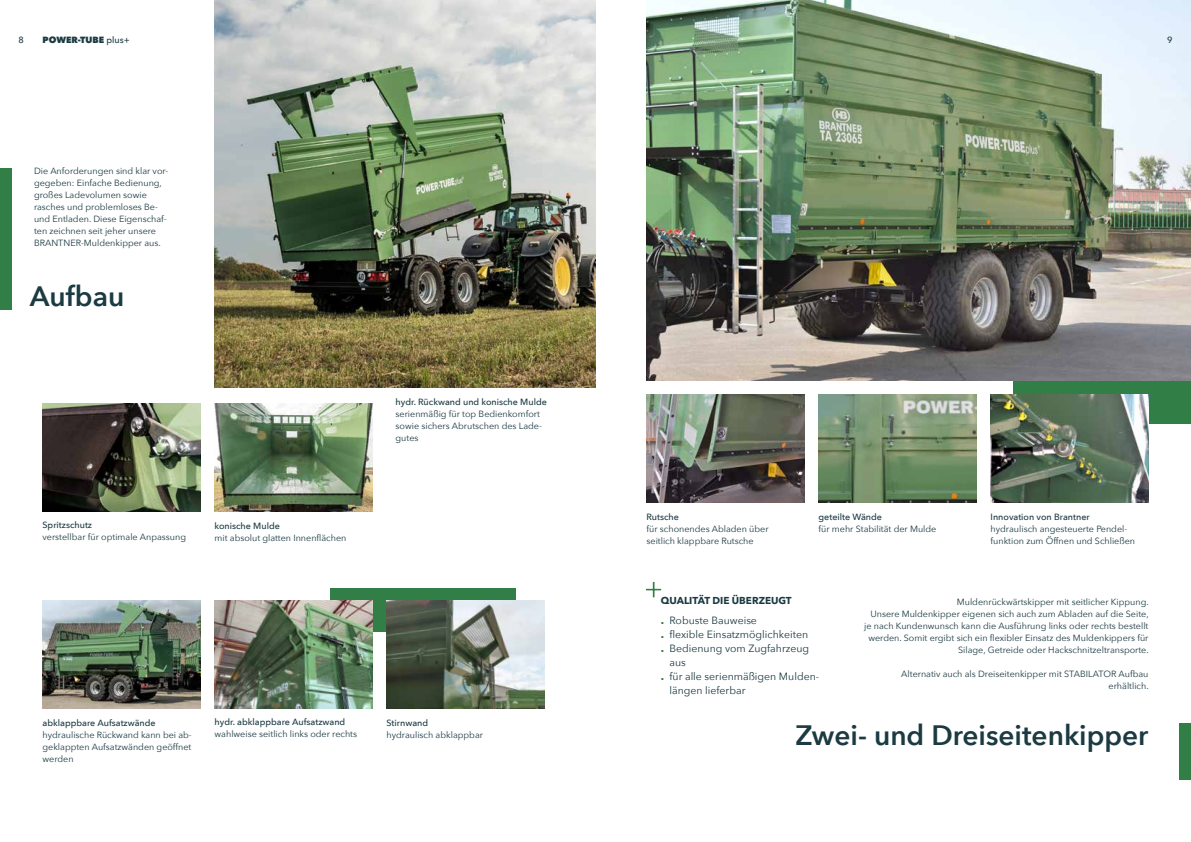
<style>
.page{position:relative;width:1191px;height:842px;background:#fff}
.page>*{position:absolute;margin:0;border:0;box-sizing:border-box;transform-origin:0 0}
.t1{font:600 28px "Avenir Next";color:#1b3a42}
.t2{font:10.5px "Avenir Next";color:#1b3a42}
.t3{font:700 10px "Avenir Next LT Pro";color:#1b3a42}
.t4{font:9px/12px "Avenir Next";color:#1b3a42}
.t5{font:500 9px "Avenir Next";color:#1b3a42}
.t6{font:800 9px "Avenir Next";color:#1b3a42}
.s1{font-weight:500}
.s2{font-family:"Helvetica Neue LT Std";font-weight:800;color:#317f46}
</style>
<div class="page">
<div style="left:330px;top:588px;width:185px;height:44px;background:#317f46"></div>
<img style="left:214px;top:0;width:381px;height:387px">
<img style="left:43px;top:404px;width:157px;height:108px">
<img style="left:386px;top:600px;width:158px;height:108px">
<img style="left:214px;top:404px;width:158px;height:108px">
<img style="left:214px;top:600px;width:158px;height:108px">
<img style="left:43px;top:600px;width:157px;height:108px">
<div style="left:0;top:168px;width:11px;height:142px;background:#317f46"></div>
<div style="left:1013px;top:380px;width:178px;height:44px;background:#317f46"></div>
<img style="left:646px;top:0;width:545px;height:380px">
<div style="left:1179px;top:723px;width:12px;height:57px;background:#317f46"></div>
<img style="left:646px;top:394px;width:158px;height:108px">
<img style="left:818px;top:394px;width:158px;height:108px">
<img style="left:990px;top:394px;width:158px;height:108px">
<svg style="left:646px;top:582px;width:15px;height:15px"></svg>
<p class="t5" style="left:19px;top:32px;width:7px">8</p>
<p class="t6" style="left:43px;top:34px;width:89px">POWER-TUBE <span class="s1">plus+</span></p>
<p class="t5" style="left:1167px;top:32px;width:7px">9</p>
<p class="t4" style="left:34px;top:165px;width:136px">Die Anforderungen sind klar vor&shy;gegeben: Einfache Bedienung, großes Ladevolumen sowie rasches und problemloses Be&shy;und Entladen. Diese Eigenschaf&shy;ten zeichnen seit jeher unsere<br>BRANTNER-Muldenkipper aus.</p>
<h1 class="t1" style="left:30px;top:272px;width:96px">Aufbau</h1>
<p class="t5" style="left:43px;top:517px;width:51px">Spritzschutz</p>
<p class="t4" style="left:43px;top:530px;width:145px">verstellbar für optimale Anpassung</p>
<p class="t5" style="left:214px;top:519px;width:67px">konische Mulde</p>
<p class="t4" style="left:214px;top:532px;width:133px">mit absolut glatten Innenflächen</p>
<p class="t5" style="left:395px;top:394px;width:153px">hydr. Rückwand und konische Mulde</p>
<p class="t4" style="left:395px;top:407px;width:148px">serienmäßig für top Bedienkomfort sowie sichers Abrutschen des Lade&shy;gutes</p>
<p class="t5" style="left:43px;top:715px;width:115px">abklappbare Aufsatzwände</p>
<p class="t4" style="left:43px;top:728px;width:151px;text-align:justify">hydraulische Rückwand kann bei ab&shy;geklappten Aufsatzwänden geöffnet werden</p>
<p class="t5" style="left:214px;top:714px;width:132px">hydr. abklappbare Aufsatzwand</p>
<p class="t4" style="left:214px;top:728px;width:144px">wahlweise seitlich links oder rechts</p>
<p class="t5" style="left:386px;top:715px;width:43px">Stirnwand</p>
<p class="t4" style="left:386px;top:728px;width:98px">hydraulisch abklappbar</p>
<p class="t5" style="left:646px;top:509px;width:34px">Rutsche</p>
<p class="t4" style="left:646px;top:522px;width:124px">für schonendes Abladen über seitlich klappbare Rutsche</p>
<p class="t5" style="left:818px;top:509px;width:65px">geteilte Wände</p>
<p class="t4" style="left:818px;top:522px;width:119px">für mehr Stabilität der Mulde</p>
<p class="t5" style="left:990px;top:509px;width:101px">Innovation von Brantner</p>
<p class="t4" style="left:990px;top:522px;width:146px">hydraulisch angesteuerte Pendel&shy;funktion zum Öffnen und Schließen</p>
<p class="t3" style="left:661px;top:594px;width:132px">QUALITÄT DIE ÜBERZEUGT</p>
<p class="t2" style="left:661px;top:611px;width:98px"><span class="s2">.</span> Robuste Bauweise</p>
<p class="t2" style="left:661px;top:625px;width:149px"><span class="s2">.</span> flexible Einsatzmöglichkeiten</p>
<p class="t2" style="left:661px;top:639px;width:150px"><span class="s2">.</span> Bedienung vom Zugfahrzeug</p>
<p class="t2" style="left:669px;top:653px;width:18px">aus</p>
<p class="t2" style="left:661px;top:667px;width:160px"><span class="s2">.</span> für alle serienmäßigen Mulden-</p>
<p class="t2" style="left:669px;top:681px;width:77px">längen lieferbar</p>
<h1 class="t1" style="left:795px;top:711px;width:354px">Zwei- und Dreiseitenkipper</h1>
<p class="t4" style="left:864px;top:596px;width:286px;text-align:right">Muldenrückwärtskipper mit seitlicher Kippung.<br>Unsere Muldenkipper eigenen sich auch zum Abladen auf die Seite, je nach Kundenwunsch kann die Ausführung links oder rechts bestellt werden. Somit ergibt sich ein flexibler Einsatz des Muldenkippers für Silage, Getreide oder Hackschnitzeltransporte.</p>
<p class="t4" style="left:901px;top:668px;width:249px;text-align:right">Alternativ auch als Dreiseitenkipper mit STABILATOR Aufbau erhältlich.</p>
</div>
